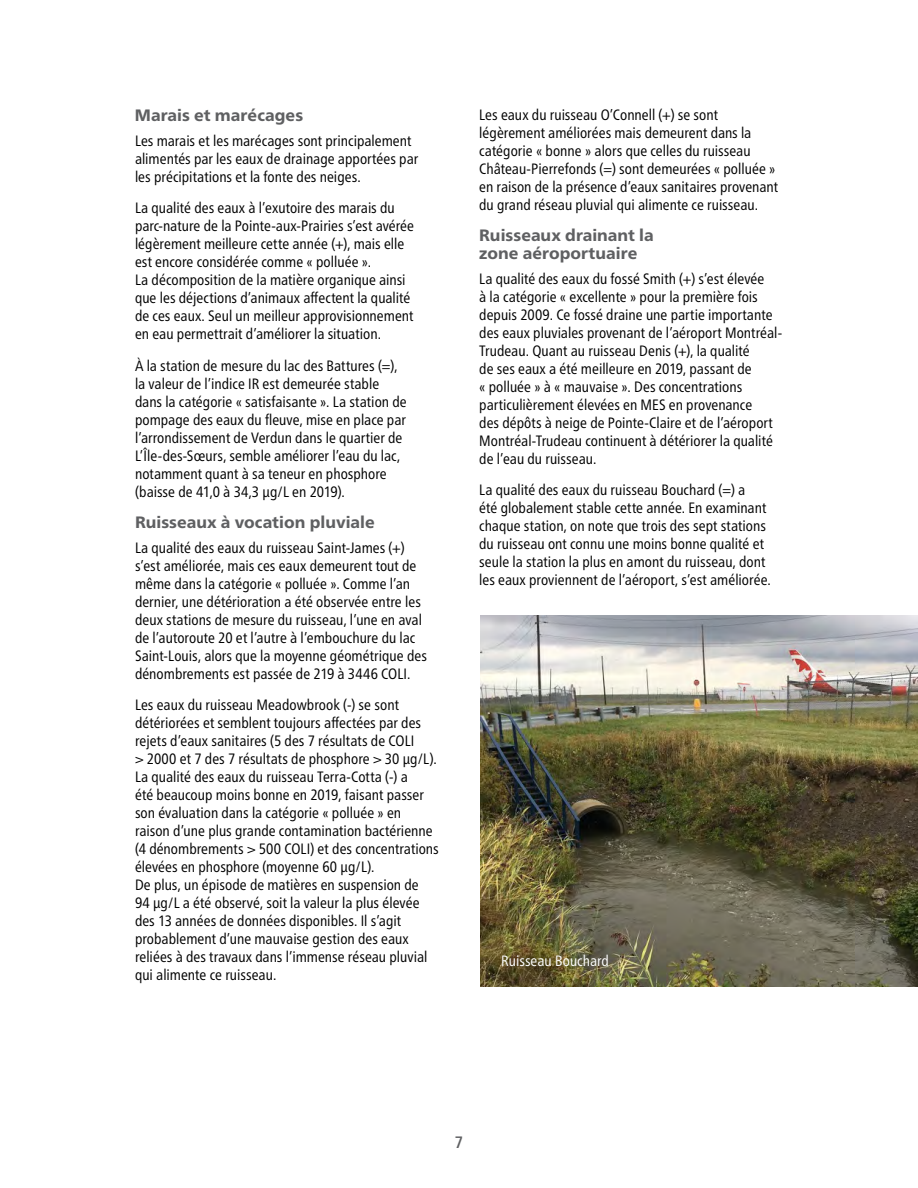
<style>
.page{position:relative;width:918px;height:1188px;background:#fff}
.page>*{position:absolute;margin:0;border:0;box-sizing:border-box;transform-origin:0 0}
.t1{font:800 16.5px/18px "Frutiger Pro";letter-spacing:.005em;color:#5f6062}
.t2{font:500 condensed 16.5px "Frutiger Pro";color:#5f6062}
.t3{font:condensed 15px/18px "Frutiger Pro";color:#000}
.t4{font:condensed 15px "Frutiger Pro";color:#fff}
</style>
<div class="page">
<img style="left:480px;top:616px;width:438px;height:370px">
<p class="t1" style="left:135px;top:106px;width:170px">Marais et marécages</p>
<p class="t3" style="left:135px;top:131px;width:285px">Les marais et les marécages sont principalement alimentés par les eaux de drainage apportées par les précipitations et la fonte des neiges.</p>
<p class="t3" style="left:135px;top:199px;width:281px">La qualité des eaux à l’exutoire des marais du parc-nature de la Pointe-aux-Prairies s’est avérée légèrement meilleure cette année (+), mais elle est encore considérée comme « polluée ».<br>La décomposition de la matière organique ainsi que les déjections d’animaux affectent la qualité de ces eaux. Seul un meilleur approvisionnement en eau permettrait d’améliorer la situation.</p>
<p class="t3" style="left:135px;top:356px;width:273px">À la station de mesure du lac des Battures (=), la valeur de l’indice IR est demeurée stable dans la catégorie « satisfaisante ». La station de pompage des eaux du fleuve, mise en place par l’arrondissement de Verdun dans le quartier de L’Île-des-Sœurs, semble améliorer l’eau du lac, notamment quant à sa teneur en phosphore (baisse de 41,0 à 34,3 μg/L en 2019).</p>
<p class="t1" style="left:135px;top:513px;width:241px">Ruisseaux à vocation pluviale</p>
<p class="t3" style="left:135px;top:538px;width:293px">La qualité des eaux du ruisseau Saint-James (+) s’est améliorée, mais ces eaux demeurent tout de même dans la catégorie « polluée ». Comme l’an dernier, une détérioration a été observée entre les deux stations de mesure du ruisseau, l’une en aval de l’autoroute 20 et l’autre à l’embouchure du lac Saint-Louis, alors que la moyenne géométrique des dénombrements est passée de 219 à 3446 COLI.</p>
<p class="t3" style="left:135px;top:696px;width:305px">Les eaux du ruisseau Meadowbrook (-) se sont détériorées et semblent toujours affectées par des rejets d’eaux sanitaires (5 des 7 résultats de COLI<br>&gt; 2000 et 7 des 7 résultats de phosphore &gt; 30 μg/L).<br>La qualité des eaux du ruisseau Terra-Cotta (-) a<br>été beaucoup moins bonne en 2019, faisant passer son évaluation dans la catégorie « polluée » en raison d’une plus grande contamination bactérienne (4 dénombrements &gt; 500 COLI) et des concentrations élevées en phosphore (moyenne 60 μg/L).<br>De plus, un épisode de matières en suspension de<br>94 μg/L a été observé, soit la valeur la plus élevée des 13 années de données disponibles. Il s’agit probablement d’une mauvaise gestion des eaux reliées à des travaux dans l’immense réseau pluvial qui alimente ce ruisseau.</p>
<p class="t3" style="left:479px;top:105px;width:300px">Les eaux du ruisseau O’Connell (+) se sont légèrement améliorées mais demeurent dans la catégorie « bonne » alors que celles du ruisseau Château-Pierrefonds (=) sont demeurées « polluée » en raison de la présence d’eaux sanitaires provenant du grand réseau pluvial qui alimente ce ruisseau.</p>
<p class="t1" style="left:479px;top:226px;width:176px">Ruisseaux drainant la zone aéroportuaire</p>
<p class="t3" style="left:479px;top:270px;width:304px">La qualité des eaux du fossé Smith (+) s’est élevée<br>à la catégorie « excellente » pour la première fois depuis 2009. Ce fossé draine une partie importante des eaux pluviales provenant de l’aéroport Montréal-Trudeau. Quant au ruisseau Denis (+), la qualité<br>de ses eaux a été meilleure en 2019, passant de<br>« polluée » à « mauvaise ». Des concentrations particulièrement élevées en MES en provenance<br>des dépôts à neige de Pointe-Claire et de l’aéroport Montréal-Trudeau continuent à détériorer la qualité de l’eau du ruisseau.</p>
<p class="t3" style="left:479px;top:481px;width:293px">La qualité des eaux du ruisseau Bouchard (=) a<br>été globalement stable cette année. En examinant chaque station, on note que trois des sept stations du ruisseau ont connu une moins bonne qualité et seule la station la plus en amont du ruisseau, dont les eaux proviennent de l’aéroport, s’est améliorée.</p>
<p class="t4" style="left:501px;top:952px;width:109px">Ruisseau Bouchard</p>
<p class="t2" style="left:455px;top:1132px;width:10px">7</p>
</div>
